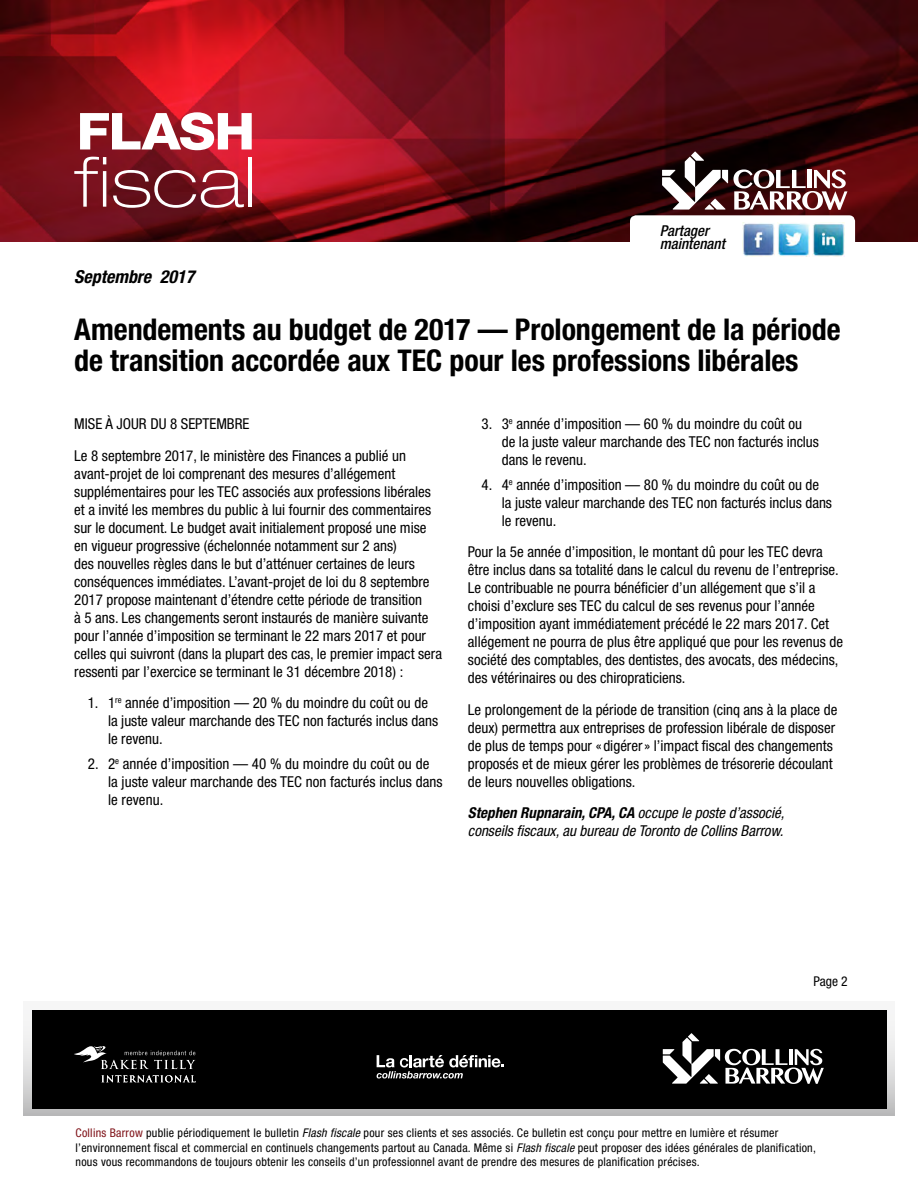
<style>
.page{position:relative;width:918px;height:1188px;background:#fff}
.page>*{position:absolute;margin:0;border:0;box-sizing:border-box;transform-origin:0 0}
.t1{font:100 expanded 69.45px "Helvetica Neue LT Pro";letter-spacing:.01em;color:#fff;scale:1.08 1}
.t2{font:800 51px "Helvetica Neue LT Pro";letter-spacing:-.025em;color:#fff;scale:1.08 1}
.t3{font:700 condensed 30px/31.5px "Helvetica Neue LT Pro";color:#000}
.t4{font:italic 700 condensed 18px "Helvetica Neue LT Pro";color:#000}
.t5{font:condensed 15px/18px "Helvetica Neue LT Pro";color:#000}
.t6{font:italic condensed 15px/18px "Helvetica Neue LT Pro";color:#000}
.t7{font:italic 500 condensed 15px/13.5px "Helvetica Neue LT Pro";color:#000}
.t8{font:condensed 13.5px "Helvetica Neue LT Pro";color:#000}
.t9{font:condensed 12px/14.4px "Helvetica Neue LT Pro";letter-spacing:.02em;color:#000}
.s1{font-weight:700}
.s2{color:#80141a}
.s3{font-style:italic}
</style>
<div class="page">
<img style="left:0;top:0;width:918px;height:241px">
<div style="left:630px;top:215px;width:225px;height:43px;background:#fff;border-radius:6px"></div>
<img style="left:743px;top:223px;width:31px;height:34px">
<img style="left:778px;top:223px;width:32px;height:34px">
<svg style="left:662px;top:152px;width:185px;height:57px"></svg>
<img style="left:812px;top:223px;width:32px;height:34px">
<div style="left:23px;top:1001px;width:872px;height:115px;background:linear-gradient(to bottom,#fff,#c3c3c3)"></div>
<div style="left:32px;top:1010px;width:854px;height:99px;background:#000"></div>
<svg style="left:663px;top:1033px;width:161px;height:51px"></svg>
<svg style="left:101px;top:1075px;width:95px;height:7px"></svg>
<svg style="left:74px;top:1046px;width:121px;height:23px"></svg>
<svg style="left:377px;top:1055px;width:127px;height:24px"></svg>
<h2 class="t2" style="left:77px;top:101px;width:167px">FLASH</h2>
<h1 class="t1" style="left:75px;top:139px;width:169px">fiscal</h1>
<p class="t7" style="left:660px;top:223px;width:67px">Partager maintenant</p>
<p class="t4" style="left:74px;top:266px;width:122px">Septembre 2017</p>
<h3 class="t3" style="left:74px;top:313px;width:768px">Amendements au budget de 2017 — Prolongement de la période de transition accordée aux TEC pour les professions libérales</h3>
<p class="t5" style="left:74px;top:408px;width:333px;line-height:31.5px">MISE À JOUR DU 8 SEPTEMBRE<br>Le 8 septembre 2017, le ministère des Finances a publié un</p>
<p class="t5" style="left:74px;top:464px;width:369px">avant-projet de loi comprenant des mesures d’allégement supplémentaires pour les TEC associés aux professions libérales et a invité les membres du public à lui fournir des commentaires sur le document. Le budget avait initialement proposé une mise en vigueur progressive (échelonnée notamment sur 2 ans)<br>des nouvelles règles dans le but d’atténuer certaines de leurs conséquences immédiates. L’avant-projet de loi du 8 septembre 2017 propose maintenant d’étendre cette période de transition<br>à 5 ans. Les changements seront instaurés de manière suivante pour l’année d’imposition se terminant le 22 mars 2017 et pour celles qui suivront (dans la plupart des cas, le premier impact sera ressenti par l’exercice se terminant le 31 décembre 2018) :</p>
<p class="t5" style="left:108px;top:694px;width:332px;text-indent:-20px">1. 1<sup>re</sup> année d’imposition — 20 % du moindre du coût ou de la juste valeur marchande des TEC non facturés inclus dans le revenu.</p>
<p class="t5" style="left:108px;top:754px;width:336px;text-indent:-20px">2. 2<sup>e</sup> année d’imposition — 40 % du moindre du coût ou de la juste valeur marchande des TEC non facturés inclus dans le revenu.</p>
<p class="t5" style="left:502px;top:415px;width:319px;text-indent:-20px">3. 3<sup>e</sup> année d’imposition — 60 % du moindre du coût ou de la juste valeur marchande des TEC non facturés inclus dans le revenu.</p>
<p class="t5" style="left:502px;top:475px;width:332px;text-indent:-20px">4. 4<sup>e</sup> année d’imposition — 80 % du moindre du coût ou de la juste valeur marchande des TEC non facturés inclus dans le revenu.</p>
<p class="t5" style="left:468px;top:543px;width:377px">Pour la 5e année d’imposition, le montant dû pour les TEC devra être inclus dans sa totalité dans le calcul du revenu de l’entreprise.<br>Le contribuable ne pourra bénéficier d’un allégement que s’il a choisi d’exclure ses TEC du calcul de ses revenus pour l’année d’imposition ayant immédiatement précédé le 22 mars 2017. Cet allégement ne pourra de plus être appliqué que pour les revenus de société des comptables, des dentistes, des avocats, des médecins, des vétérinaires ou des chiropraticiens.</p>
<p class="t5" style="left:468px;top:700px;width:371px">Le prolongement de la période de transition (cinq ans à la place de deux) permettra aux entreprises de profession libérale de disposer de plus de temps pour « digérer» l’impact fiscal des changements proposés et de mieux gérer les problèmes de trésorerie découlant de leurs nouvelles obligations.</p>
<p class="t6" style="left:468px;top:804px;width:318px"><span class="s1">Stephen Rupnarain, CPA, CA</span> occupe le poste d’associé, conseils fiscaux, au bureau de Toronto de Collins Barrow.</p>
<p class="t8" style="left:813px;top:973px;width:36px">Page 2</p>
<p class="t9" style="left:76px;top:1126px;width:742px"><span class="s2">Collins Barrow</span> publie périodiquement le bulletin <span class="s3">Flash fiscale</span> pour ses clients et ses associés. Ce bulletin est conçu pour mettre en lumière et résumer l’environnement fiscal et commercial en continuels changements partout au Canada. Même si <span class="s3">Flash fiscale</span> peut proposer des idées générales de planification, nous vous recommandons de toujours obtenir les conseils d’un professionnel avant de prendre des mesures de planification précises.</p>
</div>
